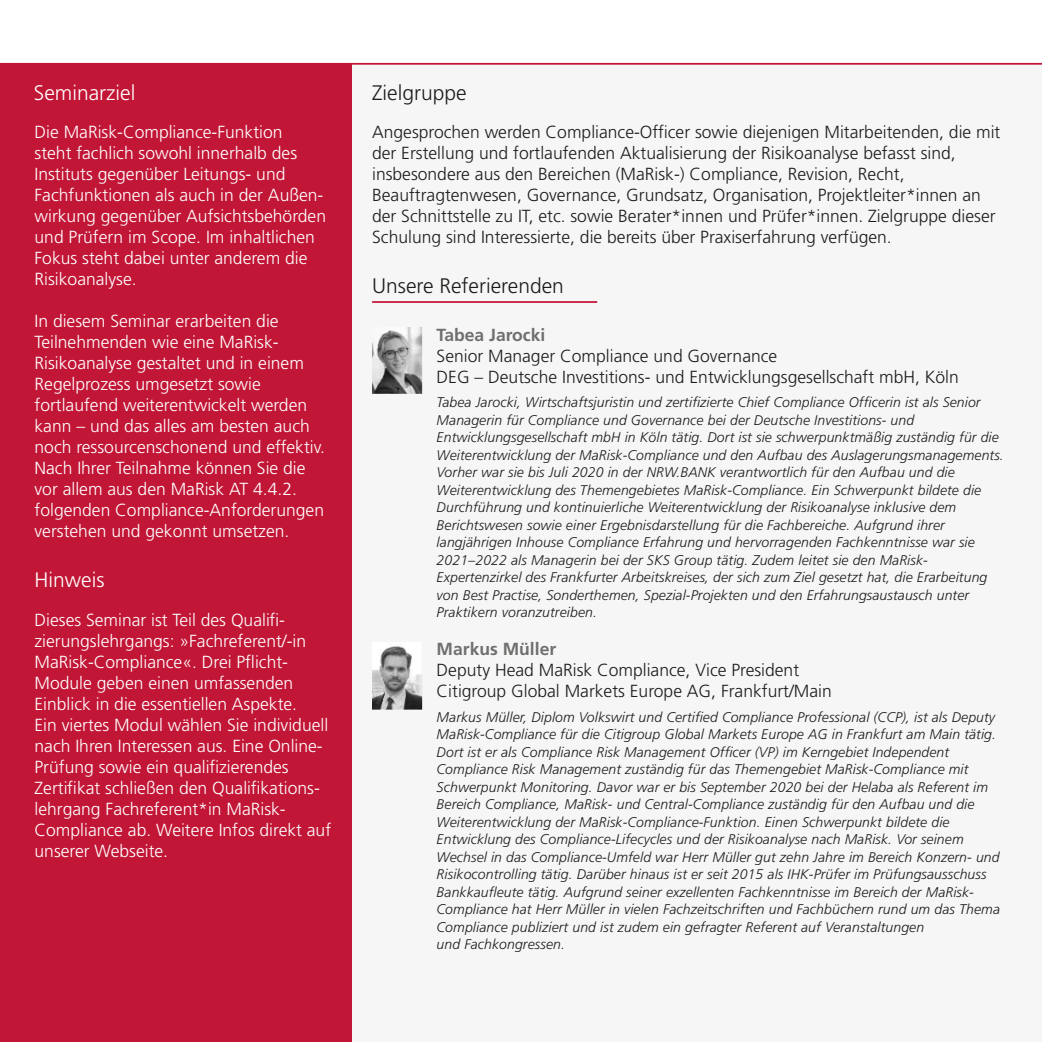
<style>
.page{position:relative;width:1042px;height:1042px;background:#fff}
.page>*{position:absolute;margin:0;border:0;box-sizing:border-box;transform-origin:0 0}
.t1{font:300 21px "Frutiger LT Pro";color:#1d1d1b}
.t2{font:300 21px "Frutiger LT Pro";color:#fff}
.t3{font:300 17.5px/21px "Frutiger LT Pro";color:#fff}
.t4{font:300 17.5px/21px "Frutiger LT Pro";color:#1d1d1b}
.t5{font:700 17.5px "Frutiger LT Pro";color:#6f6f6e}
.t6{font:italic 300 14px/17.5px "Frutiger LT Pro";letter-spacing:.01em;color:#1d1d1b}
</style>
<div class="page">
<hr style="left:0;top:0;width:1px;height:65px;background:#c21636">
<div style="left:0;top:64px;width:352px;height:978px;background:#c21636"></div>
<div style="left:352px;top:65px;width:690px;height:977px;background:#f6f6f6"></div>
<hr style="left:0;top:65px;width:1px;height:977px;background:#f1f1f1">
<hr style="left:0;top:63px;width:1042px;height:2px;background:#c21636">
<hr style="left:372px;top:301px;width:225px;height:2px;background:#c21636">
<img style="left:372px;top:328px;width:50px;height:66px">
<img style="left:372px;top:646px;width:50px;height:63px">
<h1 class="t2" style="left:34px;top:84px;width:103px">Seminarziel</h1>
<h1 class="t1" style="left:372px;top:84px;width:96px">Zielgruppe</h1>
<p class="t3" style="left:35px;top:123px;width:293px">Die MaRisk-Compliance-Funktion<br>steht fachlich sowohl innerhalb des Instituts gegenüber Leitungs- und Fachfunktionen als auch in der Außen&shy;wirkung gegenüber Aufsichtsbehörden und Prüfern im Scope. Im inhaltlichen Fokus steht dabei unter anderem die Risikoanalyse.</p>
<p class="t3" style="left:35px;top:312px;width:292px">In diesem Seminar erarbeiten die Teilnehmenden wie eine MaRisk-Risikoanalyse gestaltet und in einem Regelprozess umgesetzt sowie fortlaufend weiterentwickelt werden kann – und das alles am besten auch noch ressourcenschonend und effektiv.<br>Nach Ihrer Teilnahme können Sie die vor allem aus den MaRisk AT 4.4.2. folgenden Compliance-Anforderungen verstehen und gekonnt umsetzen.</p>
<h1 class="t2" style="left:35px;top:571px;width:72px">Hinweis</h1>
<p class="t3" style="left:35px;top:611px;width:298px">Dieses Seminar ist Teil des Qualifi&shy;zierungslehrgangs: »Fachreferent/-in MaRisk-Compliance«. Drei Pflicht-Module geben einen umfassenden Einblick in die essentiellen Aspekte.<br>Ein viertes Modul wählen Sie individuell nach Ihren Interessen aus. Eine Online-Prüfung sowie ein qualifizierendes Zertifikat schließen den Qualifikations&shy;lehrgang Fachreferent*in MaRisk-Compliance ab. Weitere Infos direkt auf unserer Webseite.</p>
<p class="t4" style="left:372px;top:123px;width:630px">Angesprochen werden Compliance-Officer sowie diejenigen Mitarbeitenden, die mit der Erstellung und fortlaufenden Aktualisierung der Risikoanalyse befasst sind, insbesondere aus den Bereichen (MaRisk-) Compliance, Revision, Recht, Beauftragtenwesen, Governance, Grundsatz, Organisation, Projektleiter*innen an der Schnittstelle zu IT, etc. sowie Berater*innen und Prüfer*innen. Zielgruppe dieser Schulung sind Interessierte, die bereits über Praxiserfahrung verfügen.</p>
<h1 class="t1" style="left:372px;top:278px;width:193px">Unsere Referierenden</h1>
<p class="t5" style="left:437px;top:328px;width:110px">Tabea Jarocki</p>
<p class="t4" style="left:437px;top:347px;width:524px">Senior Manager Compliance und Governance<br>DEG – Deutsche Investitions- und Entwicklungsgesellschaft mbH, Köln</p>
<p class="t6" style="left:437px;top:395px;width:569px">Tabea Jarocki, Wirtschaftsjuristin und zertifizierte Chief Compliance Officerin ist als Senior Managerin für Compliance und Governance bei der Deutsche Investitions- und Entwicklungsgesellschaft mbH in Köln tätig. Dort ist sie schwerpunktmäßig zuständig für die Weiterentwicklung der MaRisk-Compliance und den Aufbau des Auslagerungsmanagements.<br>Vorher war sie bis Juli 2020 in der NRW.BANK verantwortlich für den Aufbau und die Weiterentwicklung des Themengebietes MaRisk-Compliance. Ein Schwerpunkt bildete die Durchführung und kontinuierliche Weiterentwicklung der Risikoanalyse inklusive dem Berichtswesen sowie einer Ergebnisdarstellung für die Fachbereiche. Aufgrund ihrer langjährigen Inhouse Compliance Erfahrung und hervorragenden Fachkenntnisse war sie 2021–2022 als Managerin bei der SKS Group tätig. Zudem leitet sie den MaRisk-Expertenzirkel des Frankfurter Arbeitskreises, der sich zum Ziel gesetzt hat, die Erarbeitung von Best Practise, Sonderthemen, Spezial-Projekten und den Erfahrungsaustausch unter Praktikern voranzutreiben.</p>
<p class="t5" style="left:437px;top:642px;width:121px">Markus Müller</p>
<p class="t4" style="left:437px;top:661px;width:397px">Deputy Head MaRisk Compliance, Vice President<br>Citigroup Global Markets Europe AG, Frankfurt/Main</p>
<p class="t6" style="left:437px;top:709px;width:565px">Markus Müller, Diplom Volkswirt und Certified Compliance Professional (CCP), ist als Deputy MaRisk-Compliance für die Citigroup Global Markets Europe AG in Frankfurt am Main tätig.<br>Dort ist er als Compliance Risk Management Officer (VP) im Kerngebiet Independent Compliance Risk Management zuständig für das Themengebiet MaRisk-Compliance mit Schwerpunkt Monitoring. Davor war er bis September 2020 bei der Helaba als Referent im Bereich Compliance, MaRisk- und Central-Compliance zuständig für den Aufbau und die Weiterentwicklung der MaRisk-Compliance-Funktion. Einen Schwerpunkt bildete die Entwicklung des Compliance-Lifecycles und der Risikoanalyse nach MaRisk. Vor seinem Wechsel in das Compliance-Umfeld war Herr Müller gut zehn Jahre im Bereich Konzern- und Risikocontrolling tätig. Darüber hinaus ist er seit 2015 als IHK-Prüfer im Prüfungsausschuss Bankkaufleute tätig. Aufgrund seiner exzellenten Fachkenntnisse im Bereich der MaRisk-Compliance hat Herr Müller in vielen Fachzeitschriften und Fachbüchern rund um das Thema Compliance publiziert und ist zudem ein gefragter Referent auf Veranstaltungen<br>und Fachkongressen.</p>
</div>
